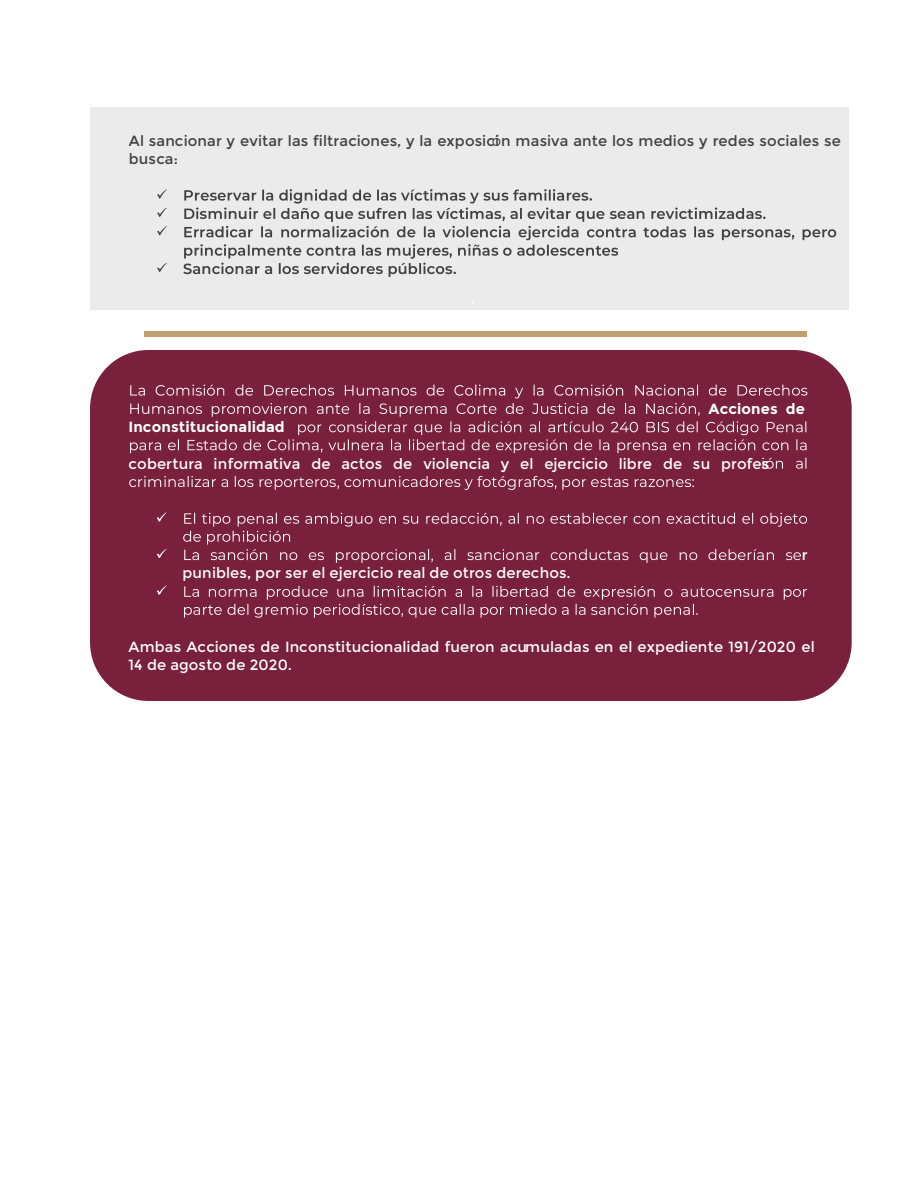
<style>
.page{position:relative;width:918px;height:1188px;background:#fff}
.page>*{position:absolute;margin:0;border:0;box-sizing:border-box;transform-origin:0 0}
.t1{font:14.7px/18.8px "Montserrat";letter-spacing:.005em;color:#fff}
.t2{font:14.7px/18.3px "Montserrat";letter-spacing:.005em;color:#404040}
.t3{font:700 14.7px "Montserrat";letter-spacing:.015em;color:#fff}
</style>
<div class="page">
<div style="left:90px;top:350px;width:762px;height:351px;background:#78203c;border-radius:59px"></div>
<div style="left:144px;top:331px;width:663px;height:5px;background:#c19f70"></div>
<div style="left:90px;top:107px;width:758px;height:202px;background:#ecebeb"></div>
<svg style="left:492px;top:135px;width:8px;height:11px"></svg>
<svg style="left:157px;top:189px;width:10px;height:10px"></svg>
<svg style="left:157px;top:208px;width:10px;height:9px"></svg>
<svg style="left:157px;top:226px;width:10px;height:9px"></svg>
<svg style="left:157px;top:263px;width:10px;height:9px"></svg>
<svg style="left:183px;top:189px;width:653px;height:88px"></svg>
<svg style="left:130px;top:385px;width:677px;height:84px"></svg>
<svg style="left:129px;top:476px;width:565px;height:14px"></svg>
<svg style="left:157px;top:512px;width:10px;height:10px"></svg>
<svg style="left:157px;top:549px;width:10px;height:9px"></svg>
<svg style="left:183px;top:513px;width:624px;height:50px"></svg>
<svg style="left:157px;top:585px;width:10px;height:10px"></svg>
<svg style="left:184px;top:586px;width:623px;height:32px"></svg>
<p class="t2" style="left:129px;top:132px;width:714px">Al sancionar y evitar las filtraciones, y la exposicin masiva ante los medios y redes sociales se busca:</p>
<p class="t3" style="left:709px;top:400px;width:98px">Acciones de</p>
<p class="t3" style="left:129px;top:418px;width:158px">Inconstitucionalidad</p>
<p class="t1" style="left:129px;top:454px;width:642px">cobertura informativa de actos de violencia y el ejercicio libre de su profes</p>
<p class="t1" style="left:183px;top:564px;width:390px">punibles, por ser el ejercicio real de otros derechos.</p>
<p class="t1" style="left:802px;top:546px;width:7px">r</p>
<p class="t1" style="left:129px;top:637px;width:688px">Ambas Acciones de Inconstitucionalidad fueron acumuladas en el expediente 191/2020 el<br>14 de agosto de 2020.</p>
</div>
